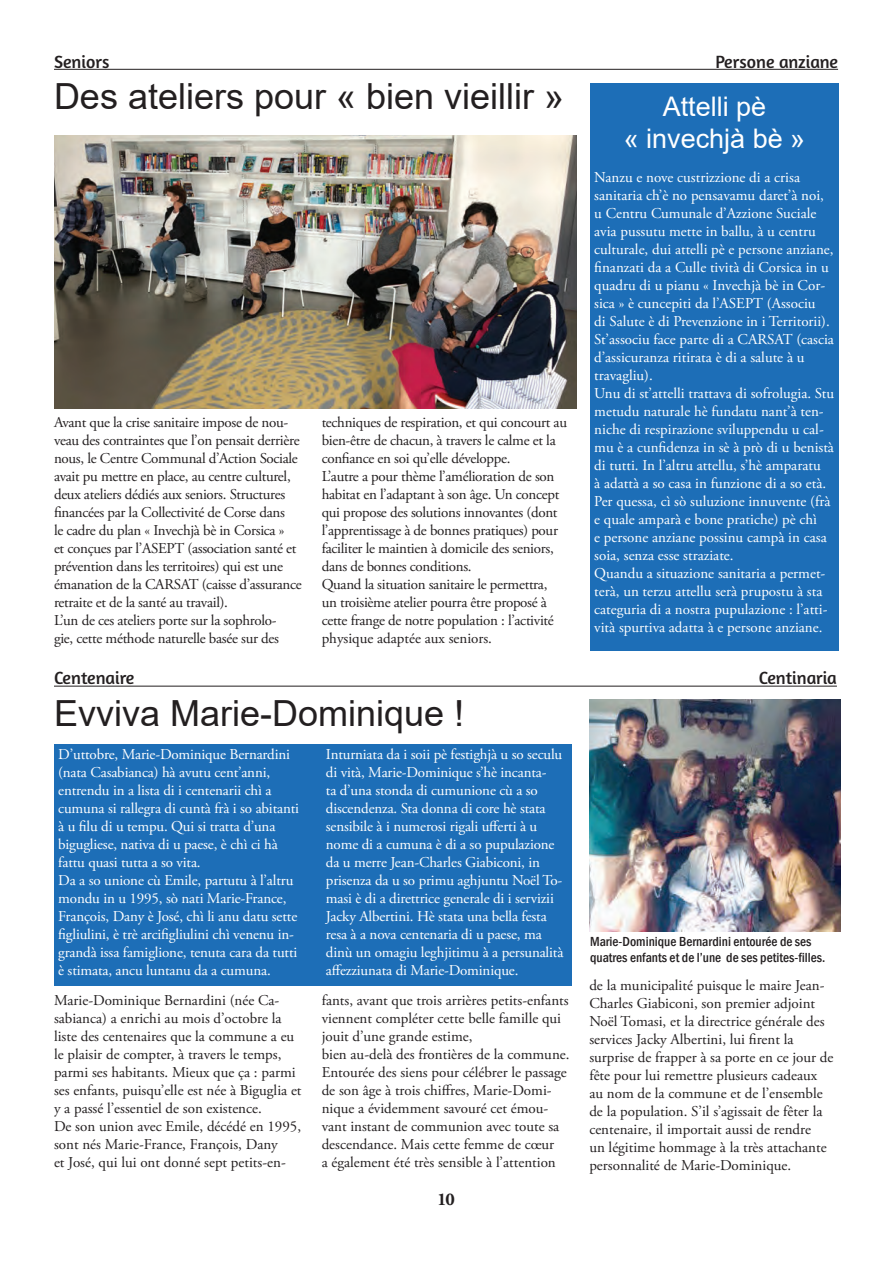
<style>
.page{position:relative;width:893px;height:1263px;background:#fff}
.page>*{position:absolute;margin:0;border:0;box-sizing:border-box;transform-origin:0 0}
.t1{font:36px "Arial";color:#231f20}
.t2{font:27px "Arial";color:#fff}
.t3{font:18px "Amaranth";color:#231f20}
.t4{font:700 18px "Adobe Garamond Pro";color:#231f20}
.t5{font:15px/18px "Adobe Garamond Pro";letter-spacing:-.01em;color:#fff}
.t6{font:15px/18px "Adobe Garamond Pro";color:#231f20}
.t7{font:15px/18px "Adobe Garamond Pro";letter-spacing:-.02em;color:#231f20}
.t8{font:500 condensed 13.5px/16.2px "Franklin Gothic";color:#231f20}
</style>
<div class="page">
<hr style="left:54px;top:69px;width:784px;height:1px;background:#231f20">
<img style="left:54px;top:136px;width:523px;height:273px">
<div style="left:590px;top:83px;width:249px;height:84px;background:#1d6eb7"></div>
<div style="left:590px;top:167px;width:249px;height:484px;background:#1d6eb7"></div>
<img style="left:589px;top:699px;width:251px;height:232px">
<hr style="left:54px;top:686px;width:783px;height:1px;background:#231f20">
<div style="left:54px;top:744px;width:517px;height:241px;background:#1d6eb7"></div>
<p class="t3" style="left:54px;top:51px;width:57px">Seniors</p>
<p class="t3" style="left:715px;top:51px;width:124px">Persone anziane</p>
<p class="t1" style="left:54px;top:72px;width:512px">Des ateliers pour « bien vieillir »</p>
<p class="t2" style="left:663px;top:88px;width:105px">Attelli pè</p>
<p class="t2" style="left:624px;top:120px;width:183px">« invechjà bè »</p>
<p class="t5" style="left:594px;top:169px;width:241px">Nanzu e nove custrizzione di a crisa sanitaria ch’è no pensavamu daret’à noi, u Centru Cumunale d’Azzione Suciale avia pussutu mette in ballu, à u centru culturale, dui attelli pè e persone anziane, finanzati da a Culle tività di Corsica in u quadru di u pianu « Invechjà bè in Cor&shy;sica » è cuncepiti da l’ASEPT (Associu<br>di Salute è di Prevenzione in i Territorii).<br>St’associu face parte di a CARSAT (cascia d’assicuranza ritirata è di a salute à u travagliu).</p>
<p class="t5" style="left:594px;top:385px;width:241px">Unu di st’attelli trattava di sofrolugia. Stu metudu naturale hè fundatu nant’à ten&shy;niche di respirazione sviluppendu u cal&shy;mu è a cunfidenza in sè à prò di u benistà di tutti. In l’altru attellu, s’hè amparatu<br>à adattà a so casa in funzione di a so età.<br>Per quessa, cì sò suluzione innuvente (frà e quale amparà e bone pratiche) pè chì<br>e persone anziane possinu campà in casa soia, senza esse straziate.</p>
<p class="t5" style="left:594px;top:565px;width:235px">Quandu a situazione sanitaria a permet&shy;terà, un terzu attellu serà prupostu à sta categuria di a nostra pupulazione : l’atti&shy;vità spurtiva adatta à e persone anziane.</p>
<p class="t7" style="left:54px;top:413px;width:249px">Avant que la crise sanitaire impose de nou&shy;veau des contraintes que l’on pensait derrière nous, le Centre Communal d’Action Sociale avait pu mettre en place, au centre culturel, deux ateliers dédiés aux seniors. Structures financées par la Collectivité de Corse dans<br>le cadre du plan « Invechjà bè in Corsica »<br>et conçues par l’ASEPT (association santé et prévention dans les territoires) qui est une émanation de la CARSAT (caisse d’assurance retraite et de la santé au travail).</p>
<p class="t7" style="left:54px;top:611px;width:227px">L’un de ces ateliers porte sur la sophrolo&shy;gie, cette méthode naturelle basée sur des</p>
<p class="t7" style="left:322px;top:413px;width:247px">techniques de respiration, et qui concourt au bien-être de chacun, à travers le calme et la confiance en soi qu’elle développe.</p>
<p class="t7" style="left:322px;top:467px;width:239px">L’autre a pour thème l’amélioration de son habitat en l’adaptant à son âge. Un concept qui propose des solutions innovantes (dont l’apprentissage à de bonnes pratiques) pour faciliter le maintien à domicile des seniors, dans de bonnes conditions.</p>
<p class="t7" style="left:322px;top:575px;width:234px">Quand la situation sanitaire le permettra, un troisième atelier pourra être proposé à cette frange de notre population : l’activité physique adaptée aux seniors.</p>
<p class="t3" style="left:54px;top:668px;width:82px">Centenaire</p>
<p class="t3" style="left:759px;top:668px;width:80px">Centinaria</p>
<p class="t1" style="left:54px;top:688px;width:412px">Evviva Marie-Dominique !</p>
<p class="t5" style="left:58px;top:746px;width:242px">D’uttobre, Marie-Dominique Bernardini (nata Casabianca) hà avutu cent’anni, entrendu in a lista di i centenarii chì a cumuna si rallegra di cuntà frà i so abitanti à u filu di u tempu. Qui si tratta d’una bigugliese, nativa di u paese, è chì ci hà fattu quasi tutta a so vita.</p>
<p class="t5" style="left:58px;top:872px;width:241px">Da a so unione cù Emile, partutu à l’altru mondu in u 1995, sò nati Marie-France, François, Dany è José, chì li anu datu sette figliulini, è trè arcifigliulini chì venenu in&shy;grandà issa famiglione, tenuta cara da tutti è stimata, ancu luntanu da a cumuna.</p>
<p class="t6" style="left:54px;top:991px;width:249px">Marie-Dominique Bernardini (née Ca&shy;sabianca) a enrichi au mois d’octobre la liste des centenaires que la commune a eu le plaisir de compter, à travers le temps, parmi ses habitants. Mieux que ça : parmi ses enfants, puisqu’elle est née à Biguglia et y a passé l’essentiel de son existence.</p>
<p class="t6" style="left:54px;top:1117px;width:249px">De son union avec Emile, décédé en 1995, sont nés Marie-France, François, Dany<br>et José, qui lui ont donné sept petits-en-</p>
<p class="t5" style="left:326px;top:746px;width:239px">Inturniata da i soii pè festighjà u so seculu di vità, Marie-Dominique s’hè incanta-<br>ta d’una stonda di cumunione cù a so discendenza. Sta donna di core hè stata sensibile à i numerosi rigali ufferti à u nome di a cumuna è di a so pupulazione da u merre Jean-Charles Giabiconi, in prisenza da u so primu aghjuntu Noël To&shy;masi è di a direttrice generale di i servizii Jacky Albertini. Hè stata una bella festa resa à a nova centenaria di u paese, ma dinù un omagiu leghjitimu à a persunalità affezziunata di Marie-Dominique.</p>
<p class="t6" style="left:322px;top:991px;width:249px">fants, avant que trois arrières petits-enfants viennent compléter cette belle famille qui jouit d’une grande estime,</p>
<p class="t6" style="left:322px;top:1045px;width:249px">bien au-delà des frontières de la commune.</p>
<p class="t6" style="left:322px;top:1063px;width:247px">Entourée des siens pour célébrer le passage de son âge à trois chiffres, Marie-Domi&shy;nique a évidemment savouré cet émou&shy;vant instant de communion avec toute sa descendance. Mais cette femme de cœur<br>a également été très sensible à l’attention</p>
<p class="t4" style="left:438px;top:1188px;width:18px">10</p>
<p class="t8" style="left:590px;top:933px;width:237px">Marie-Dominique Bernardini entourée de ses quatres enfants et de l’une de ses petites-filles.</p>
<p class="t6" style="left:589px;top:977px;width:237px">de la municipalité puisque le maire Jean-<br>Charles Giabiconi, son premier adjoint<br>Noël Tomasi, et la directrice générale des</p>
<p class="t6" style="left:589px;top:1031px;width:246px">services Jacky Albertini, lui firent la surprise de frapper à sa porte en ce jour de fête pour lui remettre plusieurs cadeaux au nom de la commune et de l’ensemble de la population. S’il s’agissait de fêter la centenaire, il importait aussi de rendre<br>un légitime hommage à la très attachante personnalité de Marie-Dominique.</p>
</div>
